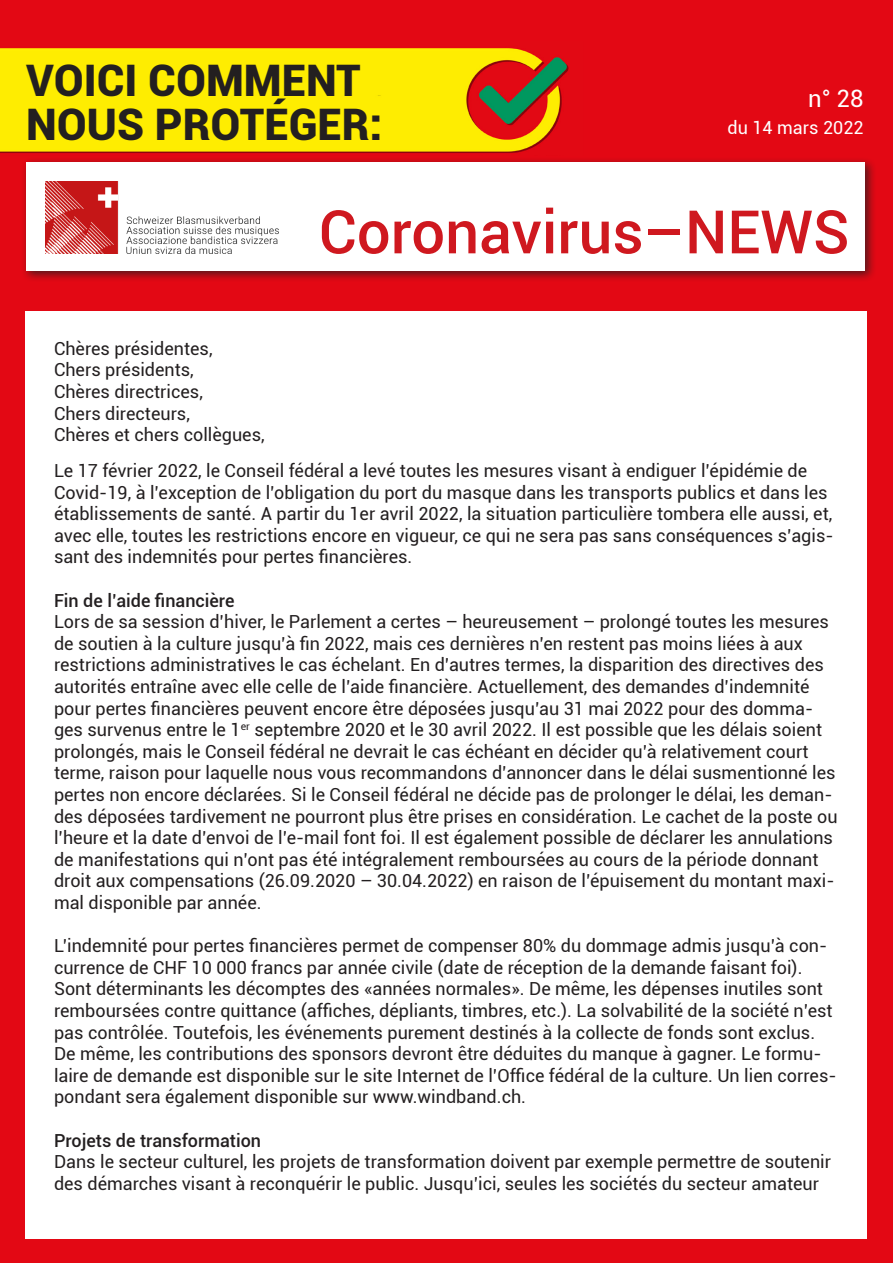
<style>
.page{position:relative;width:893px;height:1263px;background:#e30814}
.page>*{position:absolute;margin:0;border:0;box-sizing:border-box;transform-origin:0 0}
.t1{font:500 60px "Roboto";color:#cf181f}
.t2{font:900 43.5px/43.5px "Roboto";color:#231f20}
.t3{font:24px "Roboto";color:#fff}
.t4{font:18px/21.6px "Roboto";color:#231f20}
.t5{font:500 18px "Roboto";color:#231f20}
.t6{font:18px "Roboto";color:#fff}
</style>
<div class="page">
<div style="left:26px;top:311px;width:841px;height:927px;background:#fff"></div>
<img style="left:0;top:42px;width:583px;height:113px">
<div style="left:21px;top:157px;width:856px;height:125px;background:#231f20;opacity:.75"></div>
<svg style="left:26px;top:163px;width:839px;height:108px"></svg>
<img style="left:46px;top:181px;width:235px;height:73px">
<h2 class="t2" style="left:26px;top:57px;width:358px">VOICI COMMENT<br>NOUS PROTÉGER:</h2>
<h3 class="t3" style="left:808px;top:82px;width:57px">n° 28</h3>
<p class="t6" style="left:728px;top:115px;width:138px">du 14 mars 2022</p>
<p class="t4" style="left:54px;top:337px;width:212px">Chères présidentes,<br>Chers présidents,<br>Chères directrices,<br>Chers directeurs,<br>Chères et chers collègues,</p>
<h1 class="t1" style="left:319px;top:190px;width:532px">Coronavirus–NEWS</h1>
<p class="t4" style="left:54px;top:459px;width:781px">Le 17 février 2022, le Conseil fédéral a levé toutes les mesures visant à endiguer l’épidémie de Covid-19, à l’exception de l’obligation du port du masque dans les transports publics et dans les établissements de santé. A partir du 1er avril 2022, la situation particulière tombera elle aussi, et, avec elle, toutes les restrictions encore en vigueur, ce qui ne sera pas sans conséquences s’agis&shy;sant des indemnités pour pertes financières.</p>
<p class="t5" style="left:54px;top:587px;width:182px">Fin de l’aide financière</p>
<p class="t4" style="left:54px;top:610px;width:785px">Lors de sa session d’hiver, le Parlement a certes – heureusement – prolongé toutes les mesures de soutien à la culture jusqu’à fin 2022, mais ces dernières n’en restent pas moins liées à aux restrictions administratives le cas échelant. En d’autres termes, la disparition des directives des autorités entraîne avec elle celle de l’aide financière. Actuellement, des demandes d’indemnité pour pertes financières peuvent encore être déposées jusqu’au 31 mai 2022 pour des domma&shy;ges survenus entre le 1<sup>er</sup> septembre 2020 et le 30 avril 2022. Il est possible que les délais soient prolongés, mais le Conseil fédéral ne devrait le cas échéant en décider qu’à relativement court terme, raison pour laquelle nous vous recommandons d’annoncer dans le délai susmentionné les pertes non encore déclarées. Si le Conseil fédéral ne décide pas de prolonger le délai, les deman&shy;des déposées tardivement ne pourront plus être prises en considération. Le cachet de la poste ou l’heure et la date d’envoi de l’e-mail font foi. Il est également possible de déclarer les annulations de manifestations qui n’ont pas été intégralement remboursées au cours de la période donnant droit aux compensations (26.09.2020 – 30.04.2022) en raison de l’épuisement du montant maxi&shy;mal disponible par année.</p>
<p class="t4" style="left:54px;top:934px;width:784px">L’indemnité pour pertes financières permet de compenser 80% du dommage admis jusqu’à con&shy;currence de CHF 10 000 francs par année civile (date de réception de la demande faisant foi).<br>Sont déterminants les décomptes des «années normales». De même, les dépenses inutiles sont remboursées contre quittance (affiches, dépliants, timbres, etc.). La solvabilité de la société n’est pas contrôlée. Toutefois, les événements purement destinés à la collecte de fonds sont exclus.<br>De même, les contributions des sponsors devront être déduites du manque à gagner. Le formu&shy;laire de demande est disponible sur le site Internet de l’Office fédéral de la culture. Un lien corres&shy;pondant sera également disponible sur www.windband.ch.</p>
<p class="t5" style="left:54px;top:1127px;width:209px">Projets de transformation</p>
<p class="t4" style="left:54px;top:1150px;width:779px">Dans le secteur culturel, les projets de transformation doivent par exemple permettre de soutenir des démarches visant à reconquérir le public. Jusqu’ici, seules les sociétés du secteur amateur</p>
</div>
